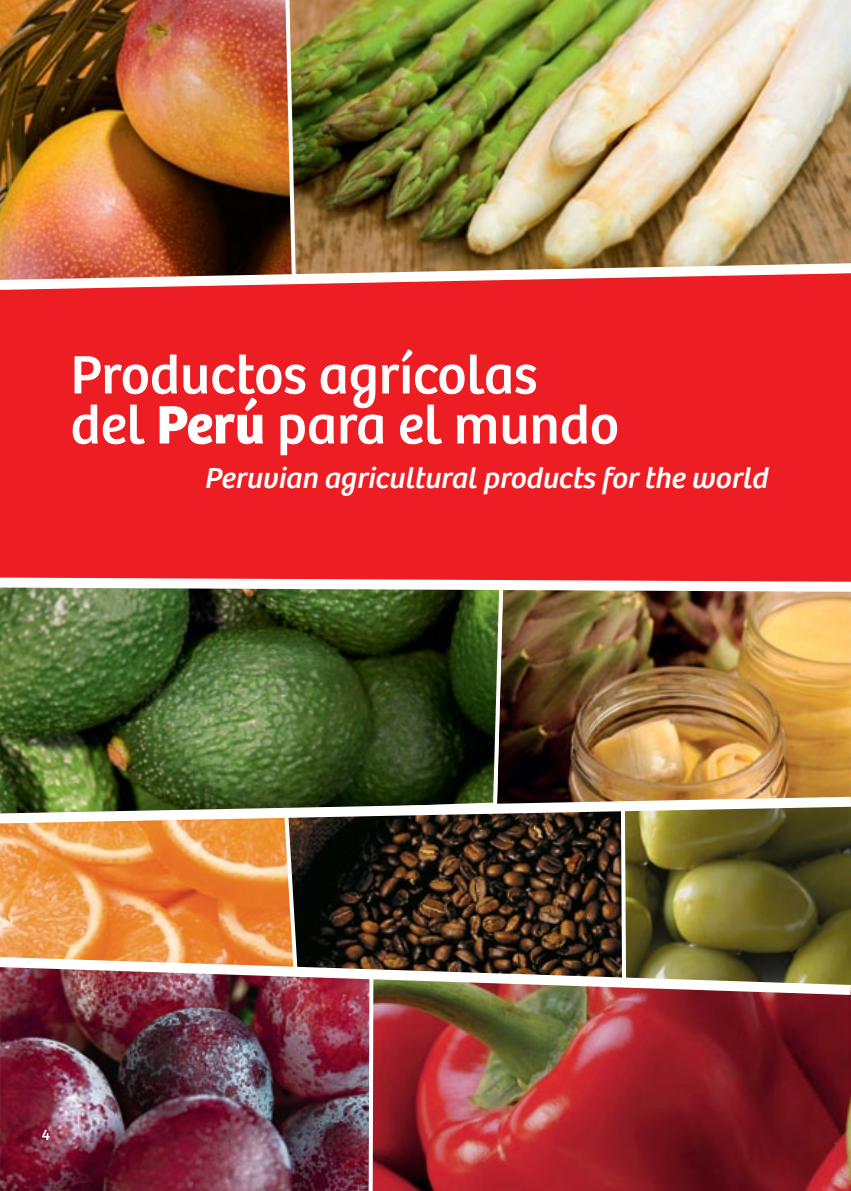
<style>
.page{position:relative;width:851px;height:1191px;background:#fff}
.page>*{position:absolute;margin:0;border:0;box-sizing:border-box;transform-origin:0 0}
.t1{font:56px/50px "Bree Peru";color:#fff}
.t2{font:italic 30px "Bree Peru";color:#fff}
.t3{font:16px "Bree Peru";color:#fff}
.s1{font-weight:700}
</style>
<div class="page">
<div style="left:0;top:295px;width:850px;height:277px;background:#ed1d24"></div>
<img style="left:0;top:0;width:850px;height:295px">
<img style="left:0;top:572px;width:850px;height:619px">
<h1 class="t1" style="left:71px;top:352px;width:549px">Productos agrícolas del <span class="s1">Perú</span> para el mundo</h1>
<p class="t2" style="left:204px;top:461px;width:564px">Peruvian agricultural products for the world</p>
<p class="t3" style="left:42px;top:1125px;width:10px">4</p>
</div>
